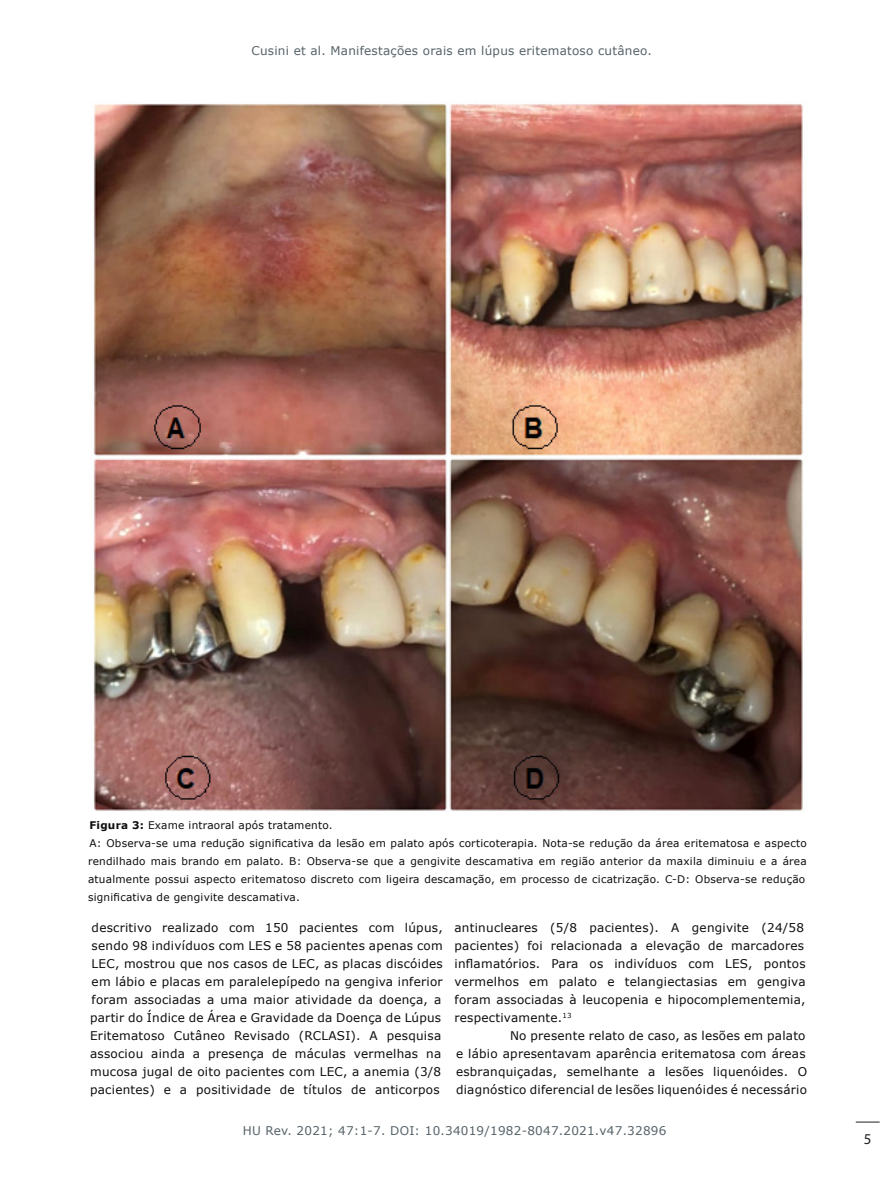
<style>
.page{position:relative;width:893px;height:1191px;background:#fff}
.page>*{position:absolute;margin:0;border:0;box-sizing:border-box;transform-origin:0 0}
.t1{font:15px "Myriad Pro";color:#231f20}
.t2{font:12px/18px "Verdana";letter-spacing:.02em;color:#0d0d0d}
.t3{font:12px "Verdana";letter-spacing:.02em;color:#556268}
.t4{font:10.5px/18px "Verdana";letter-spacing:.02em;color:#0d0d0d}
.s1{font-weight:700}
</style>
<div class="page">
<svg style="left:856px;top:1121px;width:24px;height:1px"></svg>
<img style="left:93px;top:103px;width:710px;height:708px">
<p class="t3" style="left:251px;top:42px;width:402px">Cusini et al. Manifestações orais em lúpus eritematoso cutâneo.</p>
<p class="t4" style="left:90px;top:816px;width:245px"><span class="s1">Figura 3:</span> Exame intraoral após tratamento.</p>
<p class="t4" style="left:88px;top:834px;width:720px">A: Observa-se uma redução significativa da lesão em palato após corticoterapia. Nota-se redução da área eritematosa e aspecto rendilhado mais brando em palato. B: Observa-se que a gengivite descamativa em região anterior da maxila diminuiu e a área atualmente possui aspecto eritematoso discreto com ligeira descamação, em processo de cicatrização. C-D: Observa-se redução significativa de gengivite descamativa.</p>
<p class="t2" style="left:90px;top:918px;width:354px">descritivo realizado com 150 pacientes com lúpus, sendo 98 indivíduos com LES e 58 pacientes apenas com LEC, mostrou que nos casos de LEC, as placas discóides em lábio e placas em paralelepípedo na gengiva inferior foram associadas a uma maior atividade da doença, a partir do Índice de Área e Gravidade da Doença de Lúpus Eritematoso Cutâneo Revisado (RCLASI). A pesquisa associou ainda a presença de máculas vermelhas na mucosa jugal de oito pacientes com LEC, a anemia (3/8 pacientes) e a positividade de títulos de anticorpos</p>
<p class="t2" style="left:454px;top:918px;width:353px">antinucleares (5/8 pacientes). A gengivite (24/58 pacientes) foi relacionada a elevação de marcadores inflamatórios. Para os indivíduos com LES, pontos vermelhos em palato e telangiectasias em gengiva foram associadas à leucopenia e hipocomplementemia, respectivamente.<sup>13</sup></p>
<p class="t2" style="left:456px;top:1026px;width:353px;text-indent:54px">No presente relato de caso, as lesões em palato e lábio apresentavam aparência eritematosa com áreas esbranquiçadas, semelhante a lesões liquenóides. O diagnóstico diferencial de lesões liquenóides é necessário</p>
<p class="t3" style="left:243px;top:1122px;width:425px">HU Rev. 2021; 47:1-7. DOI: 10.34019/1982-8047.2021.v47.32896</p>
<p class="t1" style="left:864px;top:1129px;width:9px">5</p>
</div>
